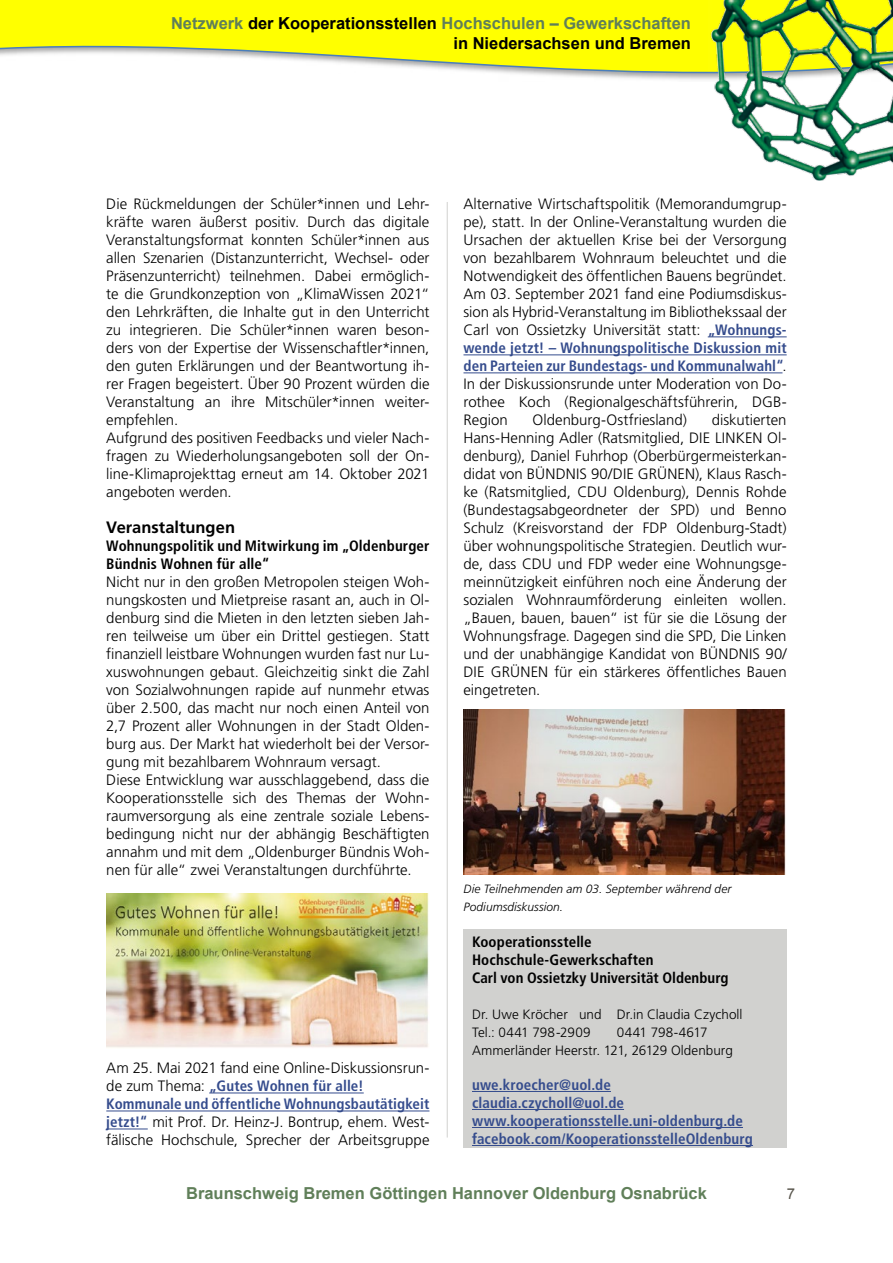
<style>
.page{position:relative;width:893px;height:1263px;background:#fff}
.page>*{position:absolute;margin:0;border:0;box-sizing:border-box;transform-origin:0 0}
.t1{font:700 16.5px/19.8px "Arial";color:#000;text-align:right}
.t2{font:700 16.5px "Arial";color:#607f59}
.t3{font:700 16.5px "Frutiger";color:#000}
.t4{font:300 15px/18px "Frutiger";color:#000}
.t5{font:700 condensed 15px/18px "Frutiger";letter-spacing:.01em;color:#000}
.t6{font:700 condensed 15px/18px "Frutiger";letter-spacing:.01em;color:#354c8d}
.t7{font:15px "Arial";color:#57544b}
.t8{font:300 13.5px/18px "Frutiger";color:#000}
.t9{font:italic 300 12px/18px "Frutiger";letter-spacing:.005em;color:#000}
.s1{color:#607f59}
.s2{font-weight:700;font-stretch:condensed;color:#354c8d}
</style>
<div class="page">
<hr style="left:447px;top:202px;width:1px;height:935px;background:#d1d1cf">
<svg style="left:0;top:0;width:709px;height:80px;fill:#ff0"></svg>
<img style="left:709px;top:0;width:184px;height:181px">
<hr style="left:209px;top:1092px;width:155px;height:1px;background:#354c8d">
<hr style="left:106px;top:1110px;width:323px;height:1px;background:#354c8d">
<hr style="left:106px;top:1128px;width:42px;height:1px;background:#354c8d">
<hr style="left:708px;top:336px;width:79px;height:1px;background:#354c8d">
<hr style="left:463px;top:354px;width:324px;height:1px;background:#354c8d">
<hr style="left:463px;top:372px;width:319px;height:1px;background:#354c8d">
<div style="left:463px;top:929px;width:324px;height:219px;background:#d1d1cf"></div>
<hr style="left:472px;top:1091px;width:139px;height:1px;background:#354c8d">
<hr style="left:472px;top:1109px;width:152px;height:1px;background:#354c8d">
<hr style="left:472px;top:1127px;width:271px;height:1px;background:#354c8d">
<hr style="left:472px;top:1145px;width:281px;height:1px;background:#354c8d">
<img style="left:106px;top:894px;width:323px;height:154px">
<img style="left:463px;top:709px;width:323px;height:166px">
<p class="t1" style="left:171px;top:14px;width:521px"><span class="s1">Netzwerk</span> der Kooperationsstellen <span class="s1">Hochschulen – Gewerkschaften </span>in Niedersachsen und Bremen</p>
<p class="t4" style="left:106px;top:195px;width:325px">Die Rückmeldungen der Schüler*innen und Lehr&shy;kräfte waren äußerst positiv. Durch das digitale Veranstaltungsformat konnten Schüler*innen aus allen Szenarien (Distanzunterricht, Wechsel- oder Präsenzunterricht) teilnehmen. Dabei ermöglich&shy;te die Grundkonzeption von „KlimaWissen 2021“ den Lehrkräften, die Inhalte gut in den Unterricht zu integrieren. Die Schüler*innen waren beson&shy;ders von der Expertise der Wissenschaftler*innen, den guten Erklärungen und der Beantwortung ih&shy;rer Fragen begeistert. Über 90 Prozent würden die Veranstaltung an ihre Mitschüler*innen weiter&shy;empfehlen.<br>Aufgrund des positiven Feedbacks und vieler Nach&shy;fragen zu Wiederholungsangeboten soll der On&shy;line-Klimaprojekttag erneut am 14. Oktober 2021 angeboten werden.</p>
<p class="t3" style="left:106px;top:518px;width:130px">Veranstaltungen</p>
<p class="t5" style="left:106px;top:537px;width:325px">Wohnungspolitik und Mitwirkung im „Oldenburger<br>Bündnis Wohnen für alle“</p>
<p class="t4" style="left:106px;top:573px;width:325px">Nicht nur in den großen Metropolen steigen Woh&shy;nungskosten und Mietpreise rasant an, auch in Ol&shy;denburg sind die Mieten in den letzten sieben Jah&shy;ren teilweise um über ein Drittel gestiegen. Statt finanziell leistbare Wohnungen wurden fast nur Lu&shy;xuswohnungen gebaut. Gleichzeitig sinkt die Zahl von Sozialwohnungen rapide auf nunmehr etwas über 2.500, das macht nur noch einen Anteil von 2,7 Prozent aller Wohnungen in der Stadt Olden&shy;burg aus. Der Markt hat wiederholt bei der Versor&shy;gung mit bezahlbarem Wohnraum versagt.<br>Diese Entwicklung war ausschlaggebend, dass die Kooperationsstelle sich des Themas der Wohn&shy;raumversorgung als eine zentrale soziale Lebens&shy;bedingung nicht nur der abhängig Beschäftigten annahm und mit dem „Oldenburger Bündnis Woh&shy;nen für alle“ zwei Veranstaltungen durchführte.</p>
<p class="t4" style="left:106px;top:1059px;width:325px">Am 25. Mai 2021 fand eine Online-Diskussionsrun&shy;de zum Thema: <span class="s2">„Gutes Wohnen für alle!<br>Kommunale und öffentliche Wohnungsbautätigkeit jetzt!“</span> mit Prof. Dr. Heinz-J. Bontrup, ehem. West&shy;fälische Hochschule, Sprecher der Arbeitsgruppe</p>
<p class="t4" style="left:463px;top:195px;width:325px;text-align:justify">Alternative Wirtschaftspolitik (Memorandumgrup&shy;pe), statt. In der Online-Veranstaltung wurden die Ursachen der aktuellen Krise bei der Versorgung von bezahlbarem Wohnraum beleuchtet und die Notwendigkeit des öffentlichen Bauens begründet.<br>Am 03. September 2021 fand eine Podiumsdiskus&shy;sion als Hybrid-Veranstaltung im Bibliothekssaal der Carl von Ossietzky Universität statt: <span class="s2">„Wohnungs&shy;wende jetzt! – Wohnungspolitische Diskussion mit den Parteien zur Bundestags- und Kommunalwahl“</span>.<br>In der Diskussionsrunde unter Moderation von Do&shy;rothee Koch (Regionalgeschäftsführerin, DGB-Region</p>
<p class="t4" style="left:533px;top:411px;width:156px">Oldenburg-Ostfriesland)</p>
<p class="t4" style="left:463px;top:411px;width:325px;text-align:justify;text-indent:248px">diskutierten Hans-Henning Adler (Ratsmitglied, DIE LINKEN Ol&shy;denburg), Daniel Fuhrhop (Oberbürgermeisterkan&shy;didat von BÜNDNIS 90/DIE GRÜNEN), Klaus Rasch&shy;ke (Ratsmitglied, CDU Oldenburg), Dennis Rohde (Bundestagsabgeordneter der SPD) und Benno Schulz (Kreisvorstand der FDP Oldenburg-Stadt) über wohnungspolitische Strategien. Deutlich wur&shy;de, dass CDU und FDP weder eine Wohnungsge&shy;meinnützigkeit einführen noch eine Änderung der sozialen Wohnraumförderung einleiten wollen. „Bauen, bauen, bauen“ ist für sie die Lösung der Wohnungsfrage. Dagegen sind die SPD, Die Linken und der unabhängige Kandidat von BÜNDNIS 90/ DIE GRÜNEN für ein stärkeres öffentliches Bauen eingetreten.</p>
<p class="t9" style="left:463px;top:880px;width:270px">Die Teilnehmenden am 03. September während der<br>Podiumsdiskussion.</p>
<p class="t5" style="left:472px;top:933px;width:258px">Kooperationsstelle<br>Hochschule-Gewerkschaften<br>Carl von Ossietzky Universität Oldenburg</p>
<p class="t8" style="left:472px;top:1006px;width:272px">Dr. Uwe Kröcher und Dr.in Claudia Czycholl<br>Tel.: 0441 798-2909</p>
<p class="t8" style="left:472px;top:1024px;width:262px;text-indent:145px">0441 798-4617<br>Ammerländer Heerstr. 121, 26129 Oldenburg</p>
<p class="t6" style="left:472px;top:1076px;width:282px">uwe.kroecher@uol.de claudia.czycholl@uol.de www.kooperationsstelle.uni-oldenburg.de facebook.com/KooperationsstelleOldenburg</p>
<p class="t2" style="left:186px;top:1183px;width:522px">Braunschweig Bremen Göttingen Hannover Oldenburg Osnabrück</p>
<p class="t7" style="left:787px;top:1184px;width:10px">7</p>
</div>
